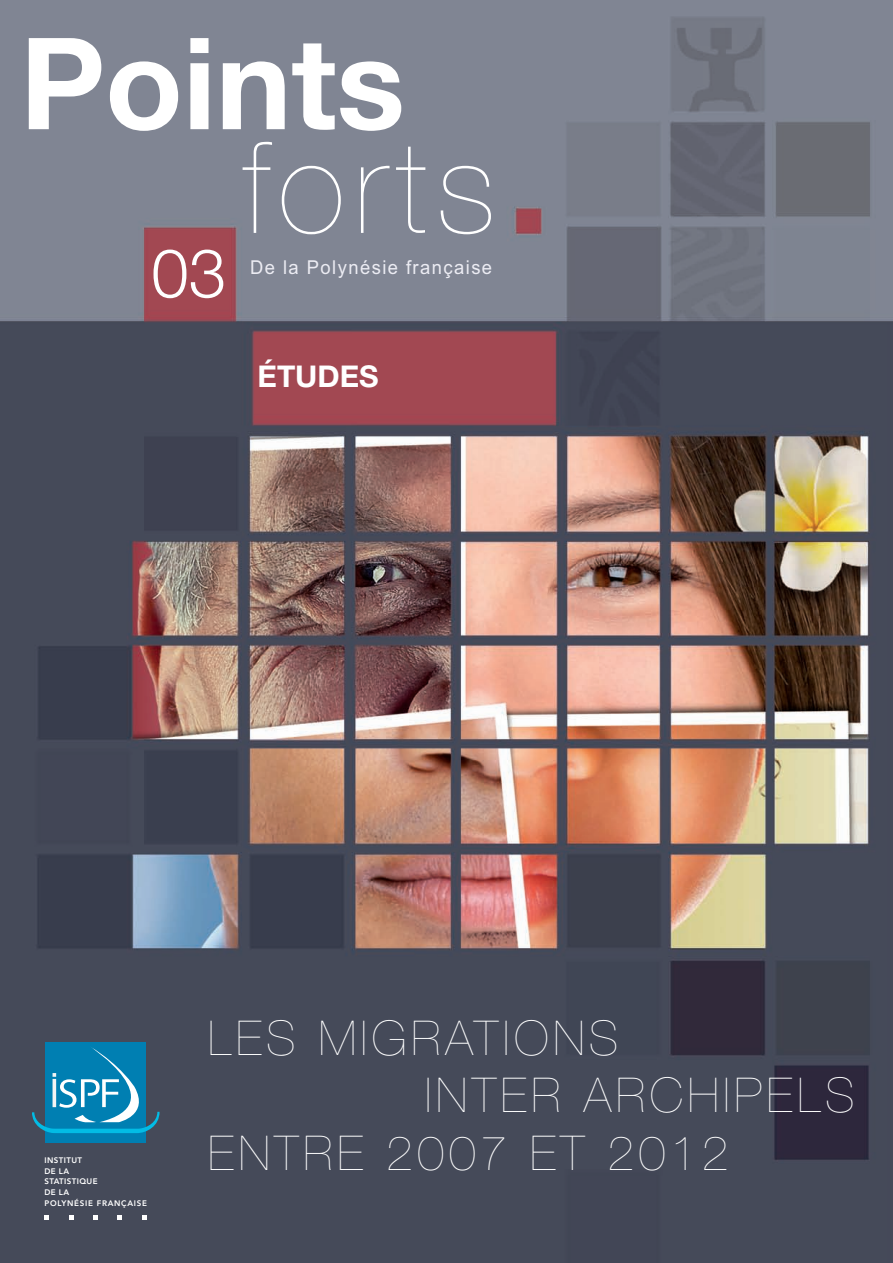
<style>
.page{position:relative;width:893px;height:1263px;background:#fff}
.page>*{position:absolute;margin:0;border:0;box-sizing:border-box;transform-origin:0 0}
.t1{font:700 127.5px "Helvetica Neue";color:#fff}
.t2{font:200 127.5px "Helvetica Neue";letter-spacing:.075em;color:#fff}
.t3{font:300 67.5px "Helvetica Neue";color:#fff}
.t4{font:200 48px "Helvetica Neue";letter-spacing:.1em;color:#fff}
.t5{font:700 30px "Helvetica Neue";color:#fff}
.t6{font:19.2px "Arial";letter-spacing:.08em;color:#ececf3;scale:.96 1}
.t7{font:800 7.95px/10.8px "Avenir";letter-spacing:.05em;color:#fff}
</style>
<div class="page">
<img style="left:0;top:0;width:893px;height:1263px">
<svg style="left:45px;top:1215px;width:4px;height:4px"></svg>
<svg style="left:69px;top:1215px;width:4px;height:4px"></svg>
<svg style="left:93px;top:1215px;width:4px;height:4px"></svg>
<svg style="left:118px;top:1215px;width:4px;height:4px"></svg>
<svg style="left:142px;top:1215px;width:4px;height:4px"></svg>
<div style="left:45px;top:1042px;width:101px;height:101px;background:#007fb2"></div>
<svg style="left:32px;top:1046px;width:144px;height:87px"></svg>
<h1 class="t1" style="left:20px;top:5px;width:386px">Points</h1>
<h1 class="t2" style="left:243px;top:114px;width:255px">forts</h1>
<h2 class="t3" style="left:151px;top:249px;width:76px">03</h2>
<h3 class="t6" style="left:250px;top:255px;width:254px">De la Polynésie française</h3>
<h3 class="t5" style="left:258px;top:366px;width:122px">ÉTUDES</h3>
<p class="t7" style="left:44px;top:1155px;width:104px">INSTITUT<br>DE LA<br>STATISTIQUE<br>DE LA<br>POLYNÉSIE FRANÇAISE</p>
<h3 class="t4" style="left:208px;top:1020px;width:412px">LES MIGRATIONS</h3>
<h3 class="t4" style="left:425px;top:1078px;width:431px">INTER ARCHIPELS</h3>
<h3 class="t4" style="left:208px;top:1136px;width:522px">ENTRE 2007 ET 2012</h3>
</div>
